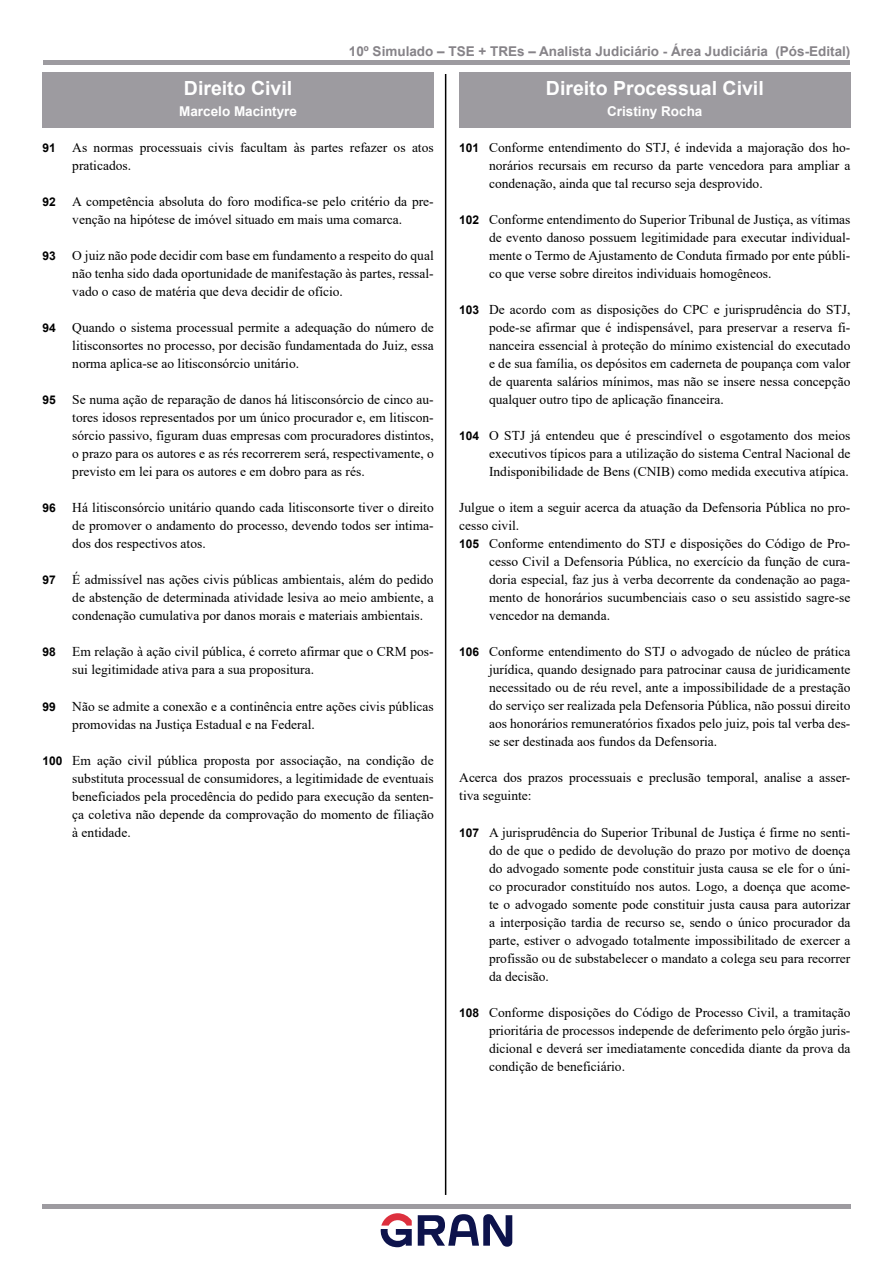
<style>
.page{position:relative;width:893px;height:1263px;background:#fff}
.page>*{position:absolute;margin:0;border:0;box-sizing:border-box;transform-origin:0 0}
.t1{font:700 19.5px "Arial";color:#fff}
.t2{font:13.5px/18px "Times New Roman";color:#000;text-align:justify}
.t3{font:700 13.5px "Arial";color:#868388}
.t4{font:700 13.5px "Arial";color:#fff}
.s1{font-family:"Arial";font-weight:700;font-size:12px}
</style>
<div class="page">
<hr style="left:445px;top:74px;width:1px;height:1121px;background:#000">
<div style="left:43px;top:60px;width:807px;height:5px;background:#9d9ba0"></div>
<hr style="left:42px;top:1204px;width:809px;height:4px;background:#9d9ba0">
<svg style="left:381px;top:1213px;width:31px;height:34px"></svg>
<svg style="left:418px;top:1214px;width:94px;height:33px"></svg>
<div style="left:43px;top:73px;width:391px;height:35px;background:#9d9ba0"></div>
<div style="left:43px;top:98px;width:391px;height:30px;background:#9d9ba0"></div>
<div style="left:459px;top:73px;width:391px;height:35px;background:#9d9ba0"></div>
<div style="left:459px;top:98px;width:391px;height:30px;background:#9d9ba0"></div>
<p class="t3" style="left:349px;top:41px;width:503px">10º Simulado – TSE + TREs – Analista Judiciário - Área Judiciária (Pós-Edital)</p>
<h1 class="t1" style="left:184px;top:75px;width:110px">Direito Civil</h1>
<p class="t4" style="left:179px;top:102px;width:119px">Marcelo Macintyre</p>
<p class="t2" style="left:72px;top:138px;width:363px;text-indent:-30px"><span class="s1">91</span> As normas processuais civis facultam às partes refazer os atos praticados.</p>
<p class="t2" style="left:43px;top:192px;width:393px;text-align:center"><span class="s1">92</span> A competência absoluta do foro modifica-se pelo critério da pre&shy;venção na hipótese de imóvel situado em mais uma comarca.</p>
<p class="t2" style="left:72px;top:246px;width:363px;text-indent:-30px"><span class="s1">93</span> O juiz não pode decidir com base em fundamento a respeito do qual não tenha sido dada oportunidade de manifestação às partes, ressal&shy;vado o caso de matéria que deva decidir de ofício.</p>
<p class="t2" style="left:72px;top:318px;width:363px;text-indent:-30px"><span class="s1">94</span> Quando o sistema processual permite a adequação do número de litisconsortes no processo, por decisão fundamentada do Juiz, essa norma aplica-se ao litisconsórcio unitário.</p>
<p class="t2" style="left:72px;top:390px;width:363px;text-indent:-30px"><span class="s1">95</span> Se numa ação de reparação de danos há litisconsórcio de cinco au&shy;tores idosos representados por um único procurador e, em litiscon&shy;sórcio passivo, figuram duas empresas com procuradores distintos, o prazo para os autores e as rés recorrerem será, respectivamente, o previsto em lei para os autores e em dobro para as rés.</p>
<p class="t2" style="left:72px;top:498px;width:363px;text-indent:-30px"><span class="s1">96</span> Há litisconsórcio unitário quando cada litisconsorte tiver o direito de promover o andamento do processo, devendo todos ser intima&shy;dos dos respectivos atos.</p>
<p class="t2" style="left:72px;top:570px;width:363px;text-indent:-30px"><span class="s1">97</span> É admissível nas ações civis públicas ambientais, além do pedido de abstenção de determinada atividade lesiva ao meio ambiente, a condenação cumulativa por danos morais e materiais ambientais.</p>
<p class="t2" style="left:72px;top:642px;width:363px;text-indent:-30px"><span class="s1">98</span> Em relação à ação civil pública, é correto afirmar que o CRM pos&shy;sui legitimidade ativa para a sua propositura.</p>
<p class="t2" style="left:72px;top:696px;width:363px;text-indent:-30px"><span class="s1">99</span> Não se admite a conexão e a continência entre ações civis públicas promovidas na Justiça Estadual e na Federal.</p>
<p class="t2" style="left:72px;top:750px;width:363px;text-indent:-30px"><span class="s1">100</span> Em ação civil pública proposta por associação, na condição de substituta processual de consumidores, a legitimidade de eventuais beneficiados pela procedência do pedido para execução da senten&shy;ça coletiva não depende da comprovação do momento de filiação à entidade.</p>
<h1 class="t1" style="left:546px;top:75px;width:219px">Direito Processual Civil</h1>
<p class="t4" style="left:607px;top:102px;width:97px">Cristiny Rocha</p>
<p class="t2" style="left:489px;top:138px;width:363px;text-indent:-30px"><span class="s1">101</span> Conforme entendimento do STJ, é indevida a majoração dos ho&shy;norários recursais em recurso da parte vencedora para ampliar a condenação, ainda que tal recurso seja desprovido.</p>
<p class="t2" style="left:489px;top:210px;width:363px;text-indent:-30px"><span class="s1">102</span> Conforme entendimento do Superior Tribunal de Justiça, as vítimas de evento danoso possuem legitimidade para executar individual&shy;mente o Termo de Ajustamento de Conduta firmado por ente públi&shy;co que verse sobre direitos individuais homogêneos.</p>
<p class="t2" style="left:489px;top:300px;width:363px;text-indent:-30px"><span class="s1">103</span> De acordo com as disposições do CPC e jurisprudência do STJ, pode-se afirmar que é indispensável, para preservar a reserva fi&shy;nanceira essencial à proteção do mínimo existencial do executado e de sua família, os depósitos em caderneta de poupança com valor de quarenta salários mínimos, mas não se insere nessa concepção qualquer outro tipo de aplicação financeira.</p>
<p class="t2" style="left:489px;top:426px;width:363px;text-indent:-30px"><span class="s1">104</span> O STJ já entendeu que é prescindível o esgotamento dos meios executivos típicos para a utilização do sistema Central Nacional de Indisponibilidade de Bens (CNIB) como medida executiva atípica.</p>
<p class="t2" style="left:459px;top:498px;width:393px">Julgue o item a seguir acerca da atuação da Defensoria Pública no pro-</p>
<p class="t2" style="left:459px;top:516px;width:61px">cesso civil.</p>
<p class="t2" style="left:459px;top:534px;width:393px"><span class="s1">105</span> Conforme entendimento do STJ e disposições do Código de Pro-</p>
<p class="t2" style="left:489px;top:552px;width:363px">cesso Civil a Defensoria Pública, no exercício da função de cura-</p>
<p class="t2" style="left:489px;top:570px;width:363px">doria especial, faz jus à verba decorrente da condenação ao paga-</p>
<p class="t2" style="left:489px;top:588px;width:363px">mento de honorários sucumbenciais caso o seu assistido sagre-se</p>
<p class="t2" style="left:489px;top:606px;width:123px">vencedor na demanda.</p>
<p class="t2" style="left:489px;top:642px;width:363px;text-indent:-30px"><span class="s1">106</span> Conforme entendimento do STJ o advogado de núcleo de prática jurídica, quando designado para patrocinar causa de juridicamente necessitado ou de réu revel, ante a impossibilidade de a prestação do serviço ser realizada pela Defensoria Pública, não possui direito aos honorários remuneratórios fixados pelo juiz, pois tal verba des&shy;se ser destinada aos fundos da Defensoria.</p>
<p class="t2" style="left:459px;top:768px;width:393px">Acerca dos prazos processuais e preclusão temporal, analise a asser&shy;tiva seguinte:</p>
<p class="t2" style="left:489px;top:822px;width:363px;text-indent:-30px"><span class="s1">107</span> A jurisprudência do Superior Tribunal de Justiça é firme no senti&shy;do de que o pedido de devolução do prazo por motivo de doença do advogado somente pode constituir justa causa se ele for o úni&shy;co procurador constituído nos autos. Logo, a doença que acome&shy;te o advogado somente pode constituir justa causa para autorizar a interposição tardia de recurso se, sendo o único procurador da parte, estiver o advogado totalmente impossibilitado de exercer a profissão ou de substabelecer o mandato a colega seu para recorrer da decisão.</p>
<p class="t2" style="left:489px;top:1002px;width:363px;text-indent:-30px"><span class="s1">108</span> Conforme disposições do Código de Processo Civil, a tramitação prioritária de processos independe de deferimento pelo órgão juris&shy;dicional e deverá ser imediatamente concedida diante da prova da condição de beneficiário.</p>
</div>
